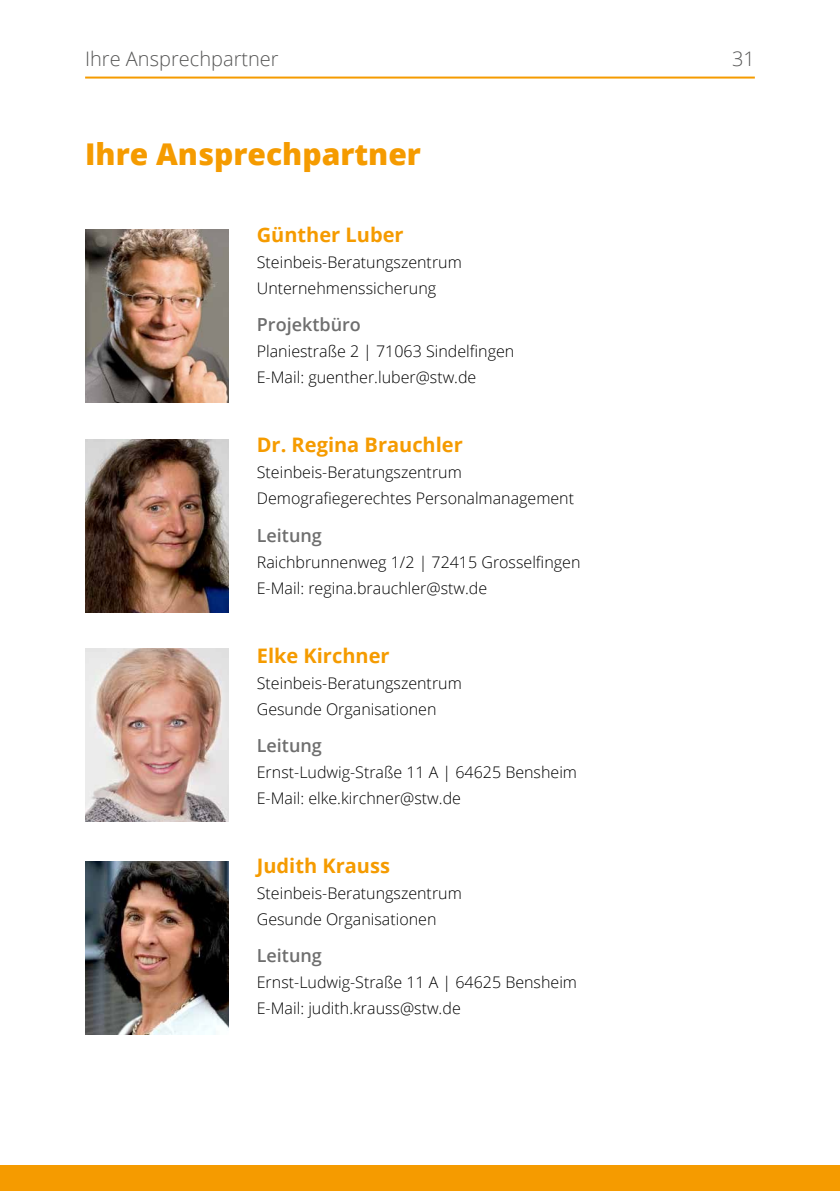
<style>
.page{position:relative;width:840px;height:1191px;background:#fff}
.page>*{position:absolute;margin:0;border:0;box-sizing:border-box;transform-origin:0 0}
.t1{font:800 30px "Open Sans";color:#f59b00}
.t2{font:700 20px "Open Sans";color:#f59b00}
.t3{font:300 20px "Open Sans";color:#565655}
.t4{font:600 18px "Open Sans";color:#6e6e6e}
.t5{font:300 16px/26px "Open Sans";color:#000}
</style>
<div class="page">
<hr style="left:85px;top:77px;width:669px;height:2px;background:#f59b00">
<div style="left:0;top:1165px;width:839px;height:26px;background:#f59b00"></div>
<img style="left:85px;top:229px;width:143px;height:173px">
<img style="left:85px;top:439px;width:143px;height:173px">
<img style="left:85px;top:649px;width:143px;height:173px">
<img style="left:85px;top:861px;width:143px;height:173px">
<p class="t3" style="left:85px;top:45px;width:195px">Ihre Ansprechpartner</p>
<p class="t3" style="left:731px;top:45px;width:24px">31</p>
<h1 class="t1" style="left:85px;top:131px;width:337px">Ihre Ansprechpartner</h1>
<p class="t2" style="left:257px;top:220px;width:148px">Günther Luber</p>
<p class="t5" style="left:257px;top:248px;width:206px">Steinbeis-Beratungszentrum<br>Unternehmenssicherung</p>
<p class="t4" style="left:257px;top:312px;width:105px">Projektbüro</p>
<p class="t5" style="left:257px;top:338px;width:259px">Planiestraße 2 | 71063 Sindelfingen<br>E-Mail: guenther.luber@stw.de</p>
<p class="t2" style="left:257px;top:431px;width:207px">Dr. Regina Brauchler</p>
<p class="t5" style="left:257px;top:459px;width:318px">Steinbeis-Beratungszentrum<br>Demografiegerechtes Personalmanagement</p>
<p class="t4" style="left:257px;top:523px;width:67px">Leitung</p>
<p class="t5" style="left:257px;top:548px;width:325px">Raichbrunnenweg 1/2 | 72415 Grosselfingen<br>E-Mail: regina.brauchler@stw.de</p>
<p class="t2" style="left:257px;top:641px;width:134px">Elke Kirchner</p>
<p class="t5" style="left:257px;top:669px;width:206px">Steinbeis-Beratungszentrum<br>Gesunde Organisationen</p>
<p class="t4" style="left:257px;top:733px;width:67px">Leitung</p>
<p class="t5" style="left:257px;top:759px;width:321px">Ernst-Ludwig-Straße 11 A | 64625 Bensheim<br>E-Mail: elke.kirchner@stw.de</p>
<p class="t2" style="left:257px;top:851px;width:134px">Judith Krauss</p>
<p class="t5" style="left:257px;top:880px;width:206px">Steinbeis-Beratungszentrum<br>Gesunde Organisationen</p>
<p class="t4" style="left:257px;top:943px;width:67px">Leitung</p>
<p class="t5" style="left:257px;top:969px;width:321px">Ernst-Ludwig-Straße 11 A | 64625 Bensheim<br>E-Mail: judith.krauss@stw.de</p>
</div>
